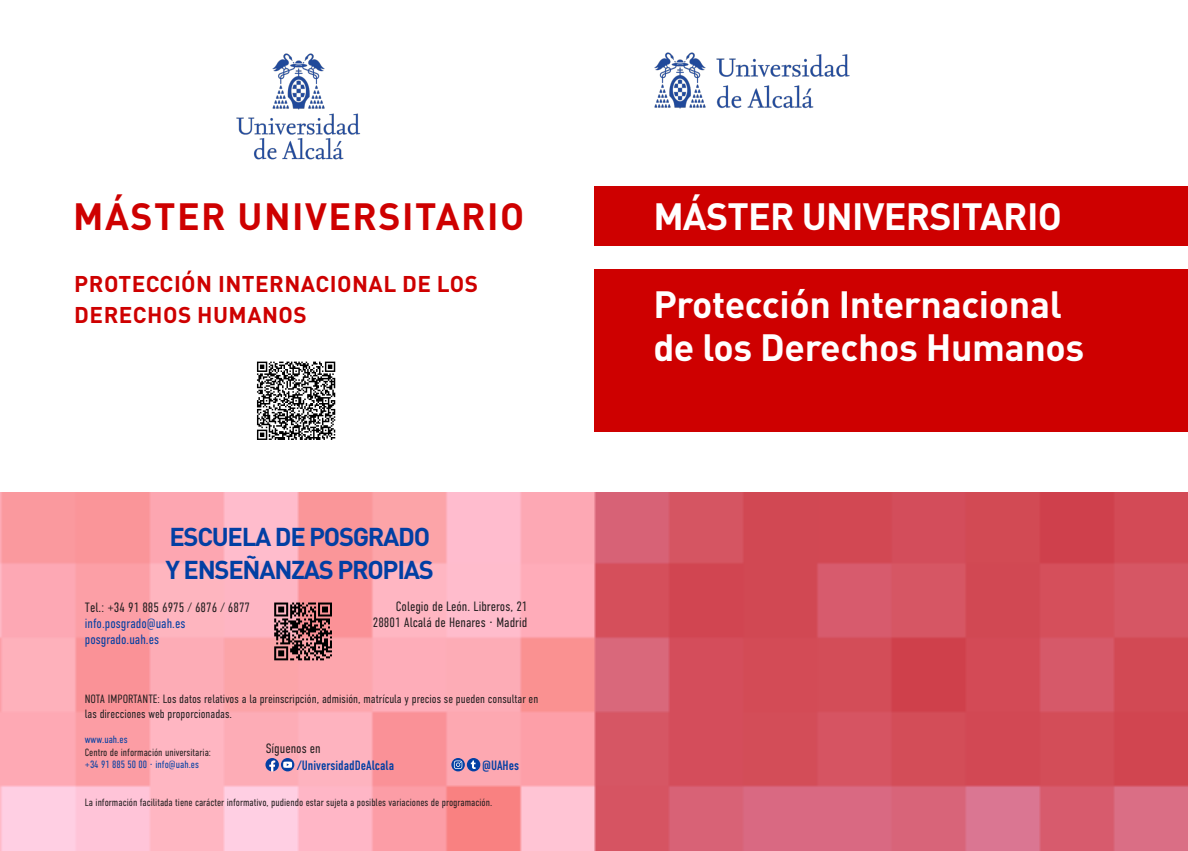
<style>
.page{position:relative;width:1188px;height:851px;background:#fff}
.page>*{position:absolute;margin:0;border:0;box-sizing:border-box;transform-origin:0 0}
.t1{font:700 37.5px "DIN Pro";letter-spacing:-.01em;color:#fff}
.t2{font:700 37.5px "DIN Pro";letter-spacing:.04em;color:#ce0000}
.t3{font:700 25.5px "DIN Pro";letter-spacing:-.05em;color:#023fa3}
.t4{font:700 22.5px/31.5px "DIN Pro";letter-spacing:.02em;color:#ce0000}
.t5{font:300 13.5px/16.2px "DIN Condensed";color:#023fa3}
.t6{font:300 13.5px "DIN Condensed";color:#231f20}
.t7{font:13.5px "DIN Condensed";color:#023fa3}
.t8{font:300 12px/14.4px "DIN Condensed";color:#231f20}
.t9{font:300 10.5px "DIN Condensed";color:#231f20}
.t10{font:300 10.5px "DIN Condensed";color:#023fa3}
.s1{color:#231f20}
</style>
<div class="page">
<img style="left:0;top:492px;width:1188px;height:358px">
<img style="left:654px;top:52px;width:196px;height:57px">
<img style="left:272px;top:53px;width:53px;height:52px">
<img style="left:236px;top:105px;width:124px;height:30px">
<img style="left:251px;top:133px;width:110px;height:27px">
<div style="left:594px;top:186px;width:594px;height:60px;background:#ce0000"></div>
<div style="left:594px;top:268px;width:594px;height:163px;background:#ce0000"></div>
<svg style="left:257px;top:361px;width:78px;height:79px"></svg>
<svg style="left:274px;top:602px;width:58px;height:58px;background:#784d50"></svg>
<svg style="left:467px;top:757px;width:13px;height:14px"></svg>
<svg style="left:471px;top:760px;width:5px;height:8px"></svg>
<svg style="left:451px;top:757px;width:14px;height:14px"></svg>
<svg style="left:454px;top:760px;width:8px;height:8px"></svg>
<svg style="left:281px;top:757px;width:13px;height:14px"></svg>
<svg style="left:265px;top:757px;width:27px;height:14px"></svg>
<p class="t2" style="left:73px;top:191px;width:453px">MÁSTER UNIVERSITARIO</p>
<p class="t4" style="left:74px;top:267px;width:405px">PROTECCIÓN INTERNACIONAL DE LOS<br>DERECHOS HUMANOS</p>
<p class="t3" style="left:169px;top:519px;width:262px">ESCUELA DE POSGRADO</p>
<p class="t3" style="left:166px;top:552px;width:270px">Y ENSEÑANZAS PROPIAS</p>
<p class="t5" style="left:85px;top:599px;width:167px"><span class="s1">Tel.: +34 91 885 6975 / 6876 / 6877 </span>info.posgrado@uah.es posgrado.uah.es</p>
<p class="t6" style="left:396px;top:598px;width:133px">Colegio de León. Libreros, 21</p>
<p class="t6" style="left:373px;top:614px;width:156px">28801 Alcalá de Henares · Madrid</p>
<p class="t8" style="left:85px;top:691px;width:455px">NOTA IMPORTANTE: Los datos relativos a la preinscripción, admisión, matrícula y precios se pueden consultar en las direcciones web proporcionadas.</p>
<p class="t10" style="left:85px;top:733px;width:44px">www.uah.es</p>
<p class="t9" style="left:85px;top:746px;width:128px">Centro de información universitaria:</p>
<p class="t10" style="left:85px;top:758px;width:116px">+34 91 885 50 00 · info@uah.es</p>
<p class="t9" style="left:85px;top:796px;width:409px">La información facilitada tiene carácter informativo, pudiendo estar sujeta a posibles variaciones de programación.</p>
<p class="t6" style="left:266px;top:741px;width:57px">Síguenos en</p>
<p class="t7" style="left:297px;top:757px;width:98px">/UniversidadDeAlcala</p>
<p class="t7" style="left:482px;top:757px;width:38px">@UAHes</p>
<p class="t1" style="left:653px;top:191px;width:410px">MÁSTER UNIVERSITARIO</p>
<p class="t1" style="left:653px;top:279px;width:410px">Protección Internacional</p>
<p class="t1" style="left:653px;top:322px;width:432px">de los Derechos Humanos</p>
</div>
